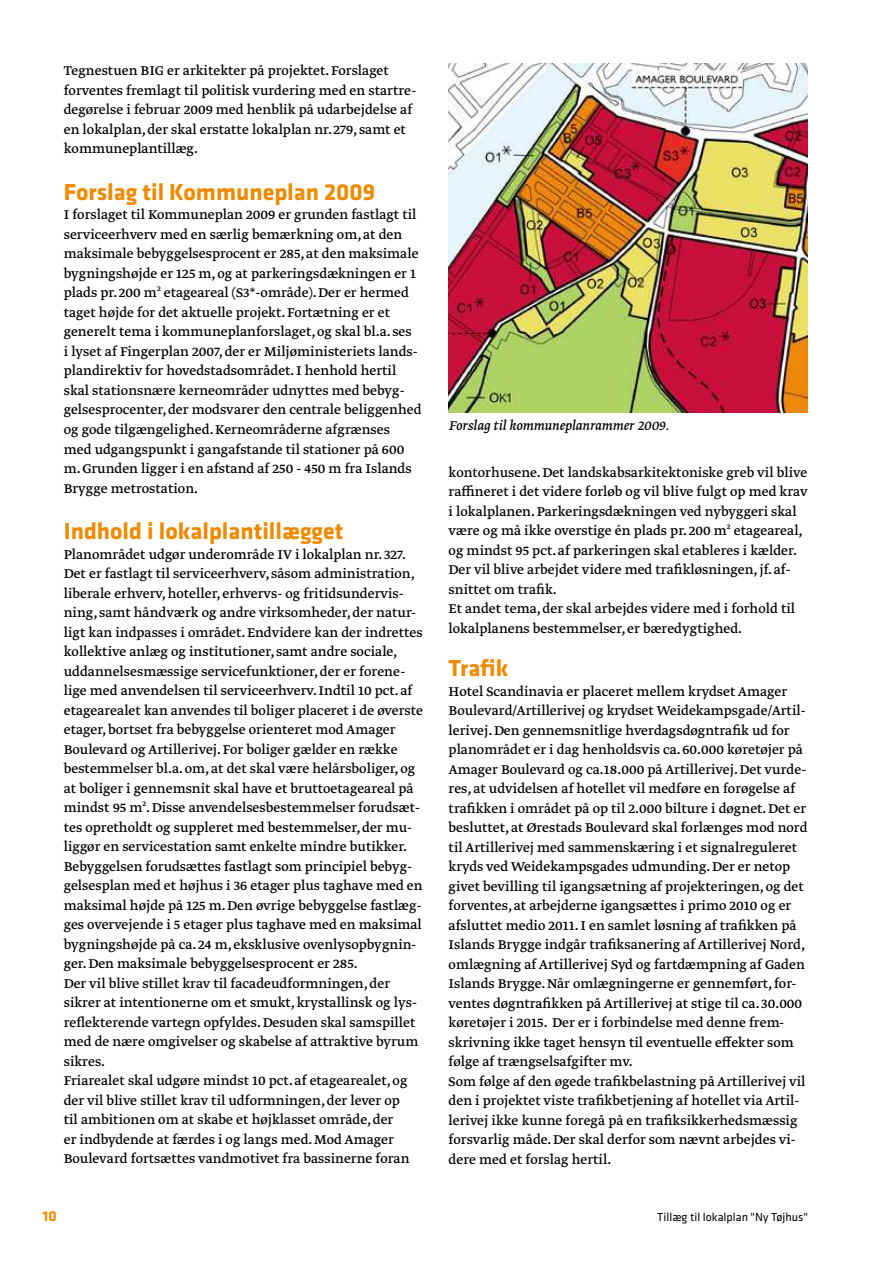
<style>
.page{position:relative;width:893px;height:1263px;background:#fff}
.page>*{position:absolute;margin:0;border:0;box-sizing:border-box;transform-origin:0 0}
.t1{font:700 24px "Klavika";color:#f08a00}
.t2{font:15px/19.5px "Greta Text";color:#000}
.t3{font:italic 15px "Greta Text";color:#000}
.t4{font:700 15px "Klavika";color:#f08a00}
.t5{font:12px "Klavika";color:#000}
</style>
<div class="page">
<img style="left:449px;top:64px;width:359px;height:348px">
<p class="t2" style="left:64px;top:62px;width:354px">Tegnestuen BIG er arkitekter på projektet. Forslaget forventes fremlagt til politisk vurdering med en startre&shy;degørelse i februar 2009 med henblik på udarbejdelse af en lokalplan, der skal erstatte lokalplan nr. 279, samt et kommuneplantillæg.</p>
<h1 class="t1" style="left:64px;top:183px;width:313px">Forslag til Kommuneplan 2009</h1>
<p class="t2" style="left:64px;top:206px;width:359px">I forslaget til Kommuneplan 2009 er grunden fastlagt til serviceerhverv med en særlig bemærkning om, at den maksimale bebyggelsesprocent er 285, at den maksimale bygningshøjde er 125 m, og at parkeringsdækningen er 1 plads pr. 200 m² etageareal (S3*-område). Der er hermed taget højde for det aktuelle projekt. Fortætning er et generelt tema i kommuneplanforslaget, og skal bl.a. ses<br>i lyset af Fingerplan 2007, der er Miljøministeriets lands&shy;plandirektiv for hovedstadsområdet. I henhold hertil skal stationsnære kerneområder udnyttes med bebyg&shy;gelsesprocenter, der modsvarer den centrale beliggenhed og gode tilgængelighed. Kerneområderne afgrænses<br>med udgangspunkt i gangafstande til stationer på 600 m. Grunden ligger i en afstand af 250 - 450 m fra Islands Brygge metrostation.</p>
<h1 class="t1" style="left:64px;top:522px;width:281px">Indhold i lokalplantillægget</h1>
<p class="t2" style="left:64px;top:545px;width:361px">Planområdet udgør underområde IV i lokalplan nr. 327.<br>Det er fastlagt til serviceerhverv, såsom administration, liberale erhverv, hoteller, erhvervs- og fritidsundervis&shy;ning, samt håndværk og andre virksomheder, der natur&shy;ligt kan indpasses i området. Endvidere kan der indrettes kollektive anlæg og institutioner, samt andre sociale, uddannelsesmæssige servicefunktioner, der er forene&shy;lige med anvendelsen til serviceerhverv. Indtil 10 pct. af etagearealet kan anvendes til boliger placeret i de øverste etager, bortset fra bebyggelse orienteret mod Amager Boulevard og Artillerivej. For boliger gælder en række bestemmelser bl.a. om, at det skal være helårsboliger, og at boliger i gennemsnit skal have et bruttoetageareal på mindst 95 m². Disse anvendelsesbestemmelser forudsæt&shy;tes opretholdt og suppleret med bestemmelser, der mu&shy;liggør en servicestation samt enkelte mindre butikker.<br>Bebyggelsen forudsættes fastlagt som principiel bebyg&shy;gelsesplan med et højhus i 36 etager plus taghave med en maksimal højde på 125 m. Den øvrige bebyggelse fastlæg&shy;ges overvejende i 5 etager plus taghave med en maksimal bygningshøjde på ca. 24 m, eksklusive ovenlysopbygnin&shy;ger. Den maksimale bebyggelsesprocent er 285.<br>Der vil blive stillet krav til facadeudformningen, der sikrer at intentionerne om et smukt, krystallinsk og lys&shy;reflekterende vartegn opfyldes. Desuden skal samspillet med de nære omgivelser og skabelse af attraktive byrum sikres.<br>Friarealet skal udgøre mindst 10 pct. af etagearealet, og der vil blive stillet krav til udformningen, der lever op<br>til ambitionen om at skabe et højklasset område, der<br>er indbydende at færdes i og langs med. Mod Amager Boulevard fortsættes vandmotivet fra bassinerne foran</p>
<p class="t3" style="left:449px;top:419px;width:222px">Forslag til kommuneplanrammer 2009.</p>
<p class="t2" style="left:449px;top:463px;width:361px">kontorhusene. Det landskabsarkitektoniske greb vil blive raffineret i det videre forløb og vil blive fulgt op med krav i lokalplanen. Parkeringsdækningen ved nybyggeri skal være og må ikke overstige én plads pr. 200 m² etageareal, og mindst 95 pct. af parkeringen skal etableres i kælder.<br>Der vil blive arbejdet videre med trafikløsningen, jf. af&shy;snittet om trafik.<br>Et andet tema, der skal arbejdes videre med i forhold til lokalplanens bestemmelser, er bæredygtighed.</p>
<h1 class="t1" style="left:449px;top:659px;width:61px">Trafik</h1>
<p class="t2" style="left:449px;top:682px;width:360px">Hotel Scandinavia er placeret mellem krydset Amager Boulevard / Artillerivej og krydset Weidekampsgade / Artil&shy;lerivej. Den gennemsnitlige hverdagsdøgntrafik ud for planområdet er i dag henholdsvis ca. 60.000 køretøjer på Amager Boulevard og ca.18.000 på Artillerivej. Det vurde&shy;res, at udvidelsen af hotellet vil medføre en forøgelse af trafikken i området på op til 2.000 bilture i døgnet. Det er besluttet, at Ørestads Boulevard skal forlænges mod nord til Artillerivej med sammenskæring i et signalreguleret kryds ved Weidekampsgades udmunding. Der er netop givet bevilling til igangsætning af projekteringen, og det forventes, at arbejderne igangsættes i primo 2010 og er afsluttet medio 2011. I en samlet løsning af trafikken på Islands Brygge indgår trafiksanering af Artillerivej Nord, omlægning af Artillerivej Syd og fartdæmpning af Gaden Islands Brygge. Når omlægningerne er gennemført, for&shy;ventes døgntrafikken på Artillerivej at stige til ca. 30.000 køretøjer i 2015. Der er i forbindelse med denne frem&shy;skrivning ikke taget hensyn til eventuelle effekter som følge af trængselsafgifter mv.<br>Som følge af den øgede trafikbelastning på Artillerivej vil den i projektet viste trafikbetjening af hotellet via Artil&shy;lerivej ikke kunne foregå på en trafiksikkerhedsmæssig forsvarlig måde. Der skal derfor som nævnt arbejdes vi&shy;dere med et forslag hertil.</p>
<p class="t4" style="left:43px;top:1210px;width:16px">10</p>
<p class="t5" style="left:657px;top:1212px;width:152px">Tillæg til lokalplan "Ny Tøjhus"</p>
</div>
